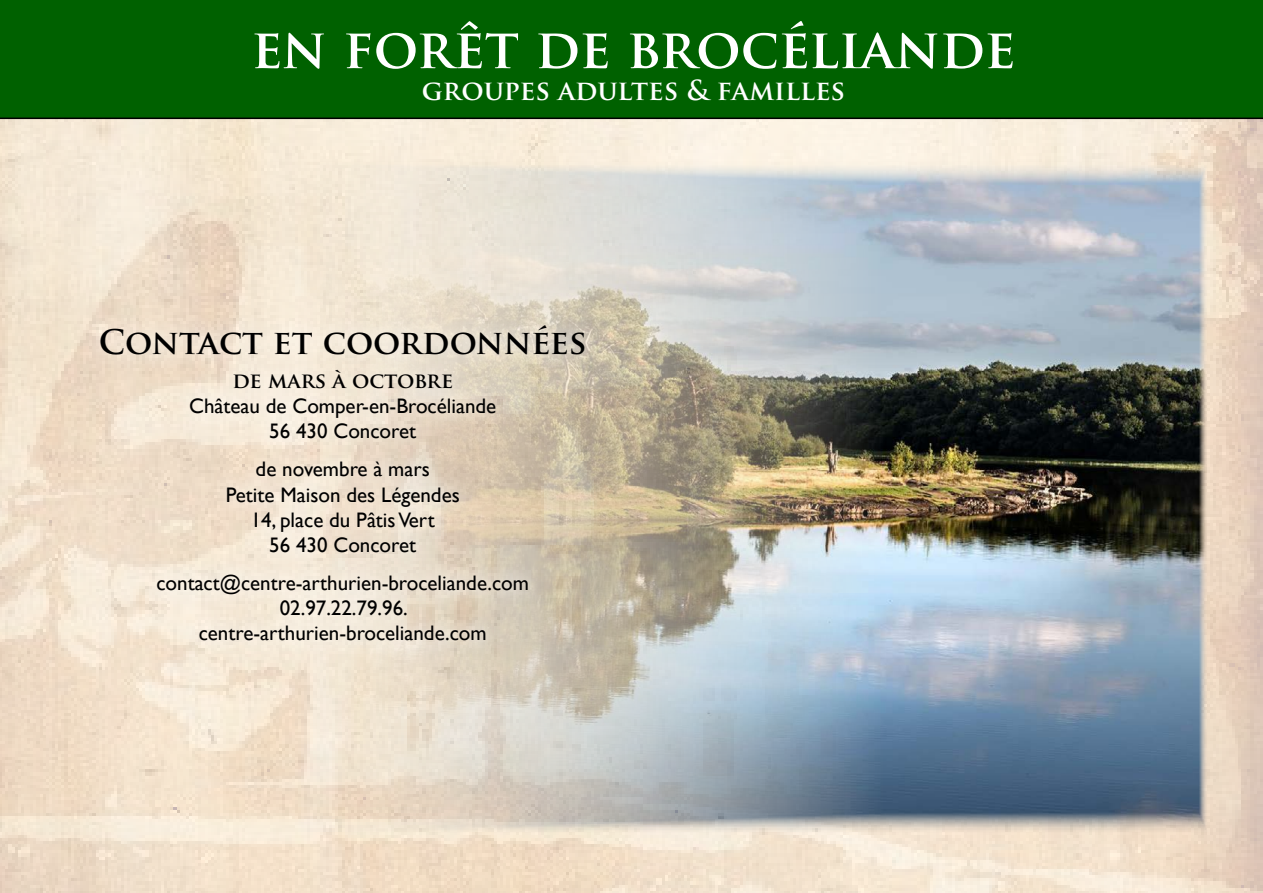
<style>
.page{position:relative;width:1263px;height:893px;background:#fff}
.page>*{position:absolute;margin:0;border:0;box-sizing:border-box;transform-origin:0 0}
.t1{font:700 54px "Trajan Pro";color:#fff}
.t2{font:700 33px "Trajan Pro";color:#000}
.t3{font:700 27px "Trajan Pro";color:#fff}
.t4{font:21px/25.2px "Gill Sans";color:#000;text-align:center}
.t5{font:700 21px "Trajan Pro";letter-spacing:-.005em;color:#000}
</style>
<div class="page">
<img style="left:0;top:119px;width:1263px;height:774px">
<img style="left:245px;top:162px;width:962px;height:672px">
<div style="left:82px;top:308px;width:521px;height:352px;background:#fff;opacity:.75"></div>
<div style="left:0;top:0;width:1263px;height:119px;background:#006100"></div>
<h1 class="t1" style="left:251px;top:15px;width:766px">EN FORÊT DE BROCÉLIANDE</h1>
<p class="t3" style="left:422px;top:74px;width:425px">GROUPES ADULTES &amp; FAMILLES</p>
<h2 class="t2" style="left:99px;top:322px;width:489px">CONTACT ET COORDONNÉES</h2>
<p class="t5" style="left:232px;top:367px;width:222px">DE MARS À OCTOBRE</p>
<p class="t4" style="left:189px;top:394px;width:309px">Château de Comper-en-Brocéliande<br>56 430 Concoret</p>
<p class="t4" style="left:226px;top:457px;width:236px">de novembre à mars<br>Petite Maison des Légendes<br>14, place du Pâtis Vert<br>56 430 Concoret</p>
<p class="t4" style="left:156px;top:571px;width:374px">contact@centre-arthurien-broceliande.com<br>02.97.22.79.96. centre-arthurien-broceliande.com</p>
</div>
